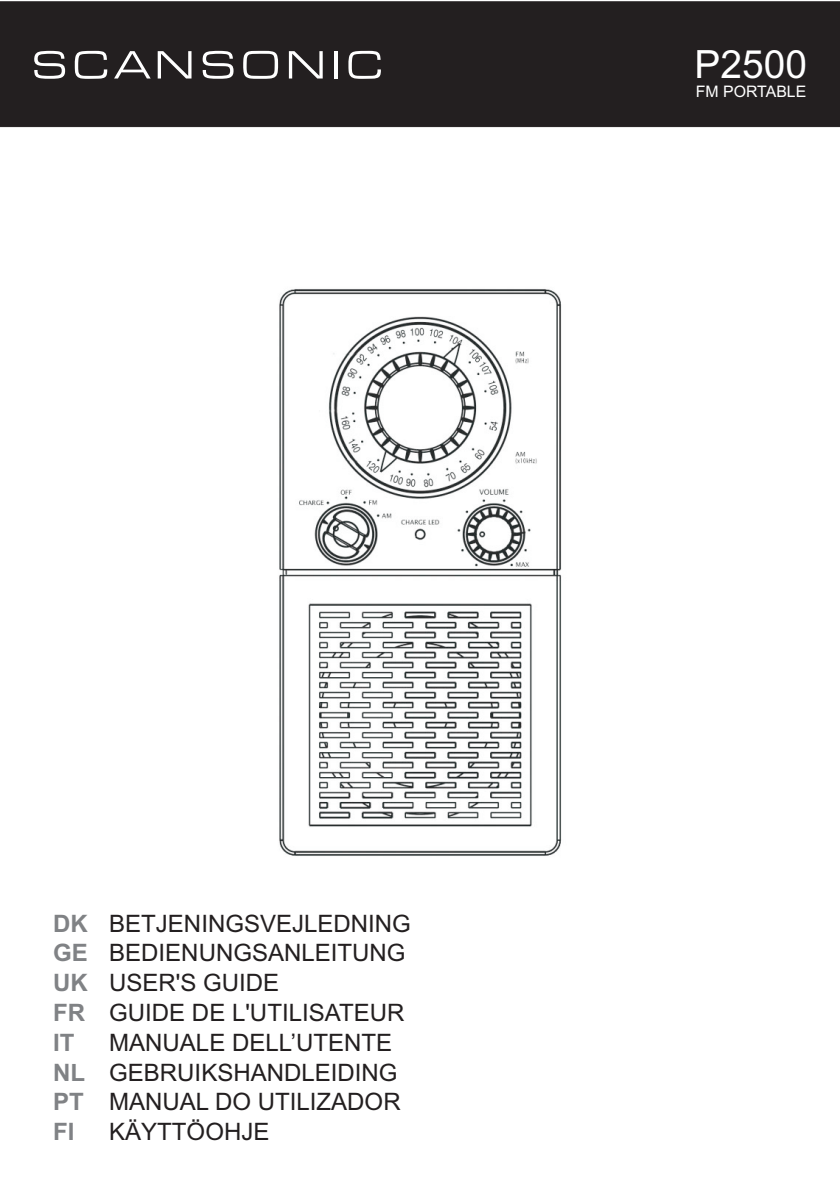
<style>
.page{position:relative;width:840px;height:1191px;background:#fff}
.page>*{position:absolute;margin:0;border:0;box-sizing:border-box;transform-origin:0 0}
.t1{font:39px "Arial";color:#fff}
.t2{font:24px/29.8px "Arial";color:#231f20}
.t3{font:700 24px/29.8px "Arial";color:#808285}
.t4{font:15.8px "Arial";color:#fff}
</style>
<div class="page">
<div style="left:0;top:1px;width:839px;height:126px;background:#231f20"></div>
<svg style="left:34px;top:51px;width:31px;height:28px"></svg>
<svg style="left:75px;top:51px;width:32px;height:28px"></svg>
<svg style="left:114px;top:51px;width:36px;height:27px"></svg>
<svg style="left:158px;top:51px;width:33px;height:27px"></svg>
<svg style="left:202px;top:51px;width:31px;height:28px"></svg>
<svg style="left:243px;top:51px;width:35px;height:28px"></svg>
<svg style="left:289px;top:51px;width:33px;height:27px"></svg>
<hr style="left:334px;top:51px;width:3px;height:27px;background:#fff">
<svg style="left:348px;top:51px;width:32px;height:28px"></svg>
<img style="left:279px;top:289px;width:283px;height:567px">
<h1 class="t1" style="left:694px;top:49px;width:114px">P2500</h1>
<p class="t4" style="left:695px;top:85px;width:112px">FM PORTABLE</p>
<p class="t3" style="left:53px;top:910px;width:36px">DK<br>GE<br>UK<br>FR<br>IT<br>NL<br>PT<br>FI</p>
<p class="t2" style="left:109px;top:910px;width:303px">BETJENINGSVEJLEDNING<br>BEDIENUNGSANLEITUNG<br>USER'S GUIDE<br>GUIDE DE L'UTILISATEUR<br>MANUALE DELL’UTENTE<br>GEBRUIKSHANDLEIDING<br>MANUAL DO UTILIZADOR<br>KÄYTTÖOHJE</p>
</div>
